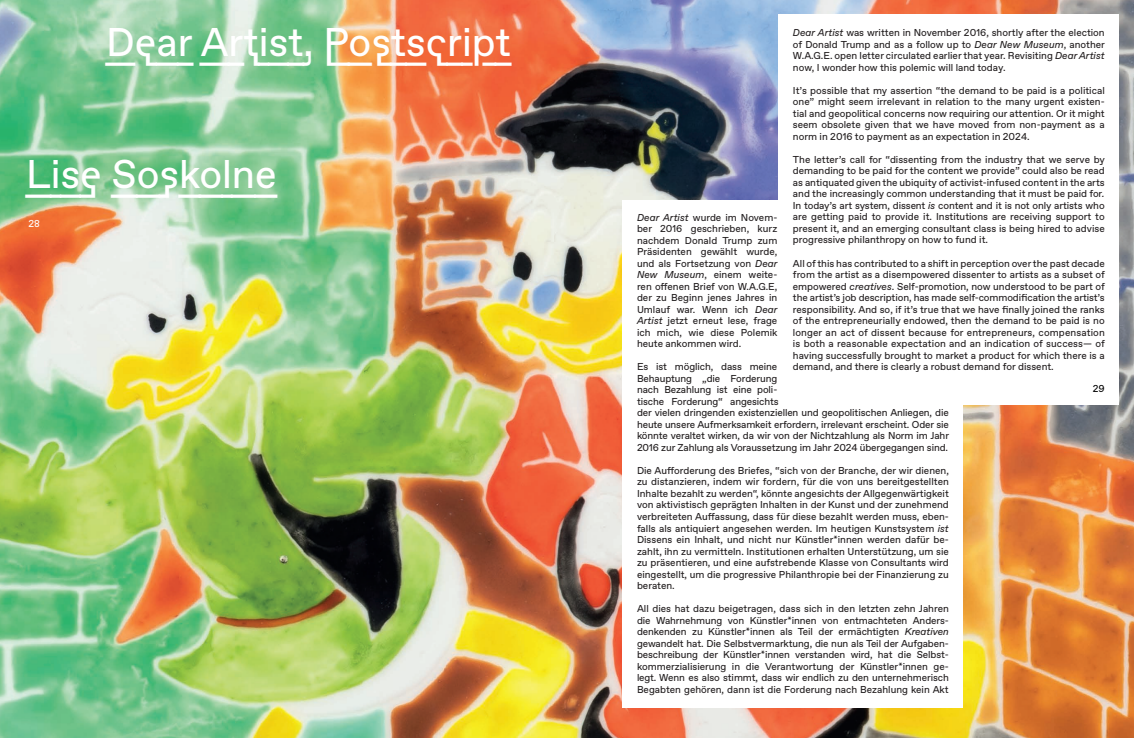
<style>
.page{position:relative;width:1134px;height:738px;background:#fff}
.page>*{position:absolute;margin:0;border:0;box-sizing:border-box;transform-origin:0 0}
.t1{font:40px "ABC Favorit Lining";color:#fff}
.t2{font:10px/11.5px "ABC Favorit";letter-spacing:-.01em;color:#231f20;text-align:justify}
.t3{font:10px "ABC Favorit";color:#fff}
.t4{font:10px "ABC Favorit";color:#000001}
.s1{font-style:italic}
</style>
<div class="page">
<img style="left:0;top:0;width:1134px;height:737px">
<div style="left:623px;top:199px;width:340px;height:507px;background:#fff"></div>
<div style="left:779px;top:15px;width:340px;height:390px;background:#fff"></div>
<h1 class="t1" style="left:106px;top:19px;width:406px">Dear Artist, Postscript</h1>
<h1 class="t1" style="left:26px;top:150px;width:252px">Lise Soskolne</h1>
<p class="t3" style="left:28px;top:217px;width:13px">28</p>
<p class="t2" style="left:793px;top:27px;width:314px"><span class="s1">Dear Artist</span> was written in November 2016, shortly after the election of Donald Trump and as a follow up to <span class="s1">Dear New Museum</span>, another W.A.G.E. open letter circulated earlier that year. Revisiting <span class="s1">Dear Artist </span>now, I wonder how this polemic will land today.</p>
<p class="t2" style="left:793px;top:85px;width:313px">It’s possible that my assertion “the demand to be paid is a political one” might seem irrelevant in relation to the many urgent existen&shy;tial and geopolitical concerns now requiring our attention. Or it might seem obsolete given that we have moved from non-payment as a norm in 2016 to payment as an expectation in 2024.</p>
<p class="t2" style="left:793px;top:154px;width:313px">The letter’s call for “dissenting from the industry that we serve by demanding to be paid for the content we provide” could also be read as antiquated given the ubiquity of activist-infused content in the arts and the increasingly common understanding that it must be paid for<span class="s1">.<br></span>In today’s art system, dissent <span class="s1">is</span> content and it is not only artists who are getting paid to provide it. Institutions are receiving support to present it, and an emerging consultant class is being hired to advise progressive philanthropy on how to fund it.</p>
<p class="t2" style="left:793px;top:257px;width:314px">All of this has contributed to a shift in perception over the past decade from the artist as a disempowered dissenter to artists as a subset of empowered <span class="s1">creatives</span>. Self-promotion, now understood to be part of the artist’s job description, has made self-commodification the artist’s responsibility. And so, if it’s true that we have finally joined the ranks of the entrepreneurially endowed, then the demand to be paid is no longer an act of dissent because for entrepreneurs, compensation is both a reasonable expectation and an indication of success— of having successfully brought to market a product for which there is a demand, and there is clearly a robust demand for dissent.</p>
<p class="t2" style="left:637px;top:211px;width:142px"><span class="s1">Dear Artist</span> wurde im Novem&shy;ber 2016 geschrieben, kurz nachdem Donald Trump zum Präsidenten gewählt wurde, und als Fortsetzung von <span class="s1">Dear New Museum</span>, einem weite&shy;ren offenen Brief von W.A.G.E, der zu Beginn jenes Jahres in Umlauf war. Wenn ich <span class="s1">Dear Artist</span> jetzt erneut lese, frage ich mich, wie diese Polemik heute ankommen wird.</p>
<p class="t2" style="left:637px;top:361px;width:314px;text-align:left">Es ist möglich, dass meine<br>Behauptung „die Forderung<br>nach Bezahlung ist eine poli-<br>tische Forderung“ angesichts<br>der vielen dringenden existenziellen und geopolitischen Anliegen, die heute unsere Aufmerksamkeit erfordern, irrelevant erscheint. Oder sie könnte veraltet wirken, da wir von der Nichtzahlung als Norm im Jahr 2016 zur Zahlung als Voraussetzung im Jahr 2024 übergegangen sind.</p>
<p class="t2" style="left:637px;top:464px;width:313px">Die Aufforderung des Briefes, “sich von der Branche, der wir dienen, zu distanzieren, indem wir fordern, für die von uns bereitgestellten Inhalte bezahlt zu werden“, könnte angesichts der Allgegenwärtigkeit von aktivistisch geprägten Inhalten in der Kunst und der zunehmend verbreiteten Auffassung, dass für diese bezahlt werden muss, eben&shy;falls als antiquiert angesehen werden. Im heutigen Kunstsystem <span class="s1">ist </span>Dissens ein Inhalt, und nicht nur Künstler*innen werden dafür be&shy;zahlt, ihn zu vermitteln. Institutionen erhalten Unterstützung, um sie zu präsentieren, und eine aufstrebende Klasse von Consultants wird eingestellt, um die progressive Philanthropie bei der Finanzierung zu beraten.</p>
<p class="t2" style="left:637px;top:602px;width:313px">All dies hat dazu beigetragen, dass sich in den letzten zehn Jahren die Wahrnehmung von Künstler*innen von entmachteten Anders&shy;denkenden zu Künstler*innen als Teil der ermächtigten <span class="s1">Kreativen </span>gewandelt hat. Die Selbstvermarktung, die nun als Teil der Aufgaben&shy;beschreibung der Künstler*innen verstanden wird, hat die Selbst&shy;kommerzialisierung in die Verantwortung der Künstler*innen ge&shy;legt. Wenn es also stimmt, dass wir endlich zu den unternehmerisch Begabten gehören, dann ist die Forderung nach Bezahlung kein Akt</p>
<p class="t4" style="left:1093px;top:382px;width:13px">29</p>
</div>
